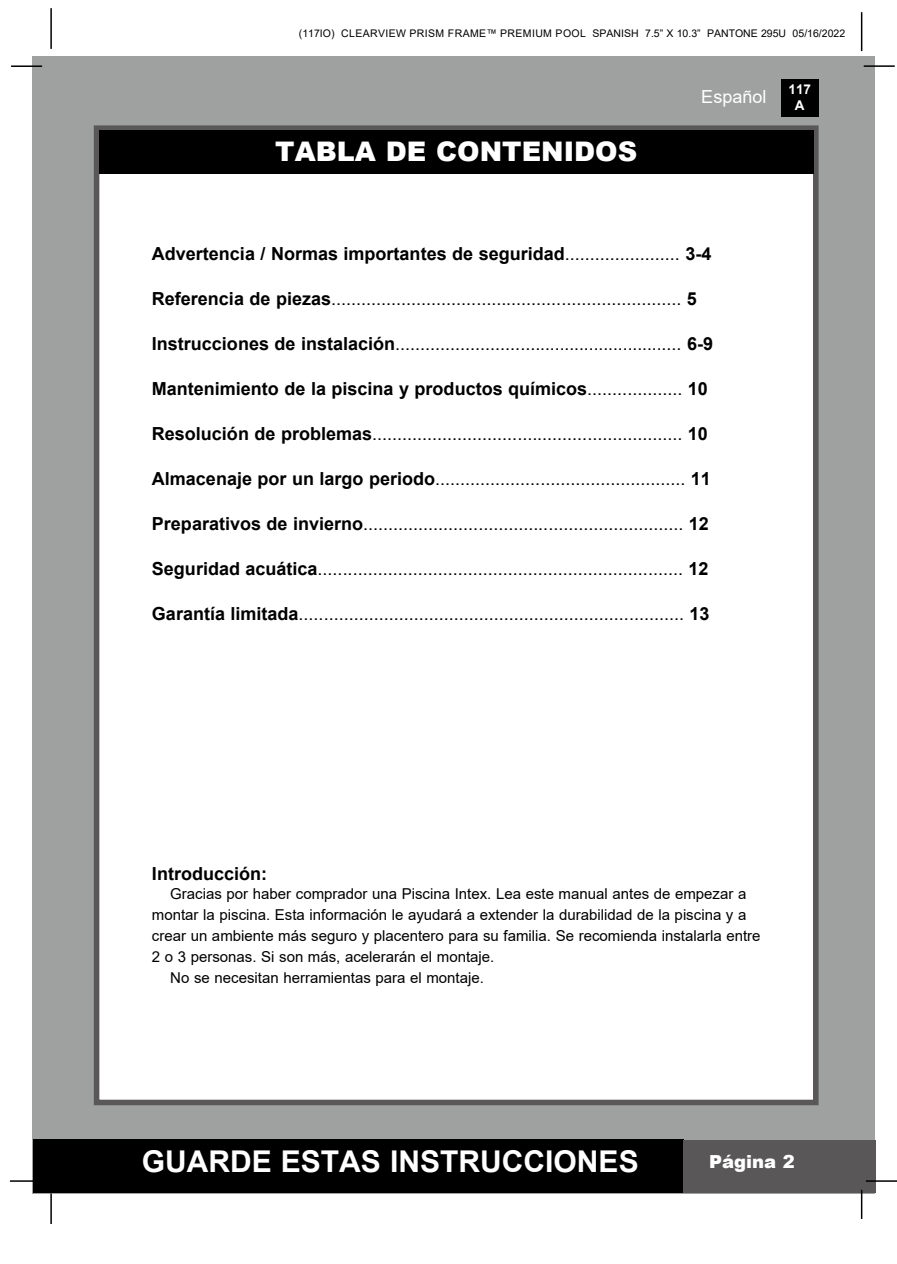
<style>
.page{position:relative;width:897px;height:1264px;background:#fff}
.page>*{position:absolute;margin:0;border:0;box-sizing:border-box;transform-origin:0 0}
.t1{font:700 30px "Arial";color:#fff}
.t2{font:900 27px "Arial";color:#fff}
.t3{font:18px "Arial";color:#000}
.t4{font:700 18px "Arial";color:#000}
.t5{font:18px "Arial";color:#fff}
.t6{font:900 18px "Arial";color:#fff}
.t7{font:15px "Arial";color:#000}
.t8{font:700 13.5px/16.2px "Arial";color:#fff;text-align:center}
.t9{font:10.5px "Arial";letter-spacing:.015em;color:#000}
.s1{font-weight:400}
.s2{font-weight:700}
</style>
<div class="page">
<div style="left:33px;top:56px;width:842px;height:1137px;background:#9fa0a0"></div>
<div style="left:780px;top:79px;width:38px;height:38px;background:#000"></div>
<hr style="left:863px;top:65px;width:31px;height:2px;background:#000">
<hr style="left:50px;top:8px;width:2px;height:41px;background:#000">
<hr style="left:860px;top:12px;width:2px;height:39px;background:#000">
<div style="left:33px;top:1140px;width:650px;height:53px;background:#000"></div>
<div style="left:682px;top:1140px;width:193px;height:53px;background:#595757"></div>
<hr style="left:865px;top:1180px;width:31px;height:1px;background:#000">
<hr style="left:860px;top:1189px;width:2px;height:30px;background:#000">
<hr style="left:50px;top:1193px;width:2px;height:31px;background:#000">
<hr style="left:10px;top:1180px;width:31px;height:1px;background:#000">
<hr style="left:11px;top:65px;width:31px;height:2px;background:#000">
<div style="left:94px;top:125px;width:724px;height:980px;background:#fff;border:6px solid #595757"></div>
<div style="left:99px;top:130px;width:714px;height:44px;background:#000"></div>
<p class="t9" style="left:299px;top:26px;width:547px">(117IO) CLEARVIEW PRISM FRAME™ PREMIUM POOL SPANISH 7.5” X 10.3” PANTONE 295U 05/16/2022</p>
<h2 class="t2" style="left:275px;top:132px;width:363px">TABLA DE CONTENIDOS</h2>
<p class="t5" style="left:701px;top:84px;width:67px">Español</p>
<p class="t8" style="left:788px;top:81px;width:24px">117<br>A</p>
<p class="t4" style="left:152px;top:241px;width:561px">Advertencia / Normas importantes de seguridad<span class="s1">.......................</span> 3-4</p>
<p class="t3" style="left:152px;top:286px;width:546px"><span class="s2">Referencia de piezas</span>...................................................................... <span class="s2">5</span></p>
<p class="t3" style="left:152px;top:331px;width:562px"><span class="s2">Instrucciones de instalación</span>.......................................................... <span class="s2">6-9</span></p>
<p class="t4" style="left:152px;top:376px;width:557px">Mantenimiento de la piscina y productos químicos<span class="s1">...................</span> 10</p>
<p class="t3" style="left:152px;top:421px;width:557px"><span class="s2">Resolución de problemas</span>.............................................................. <span class="s2">10</span></p>
<p class="t3" style="left:152px;top:466px;width:560px"><span class="s2">Almacenaje por un largo periodo</span>.................................................. <span class="s2">11</span></p>
<p class="t3" style="left:152px;top:511px;width:558px"><span class="s2">Preparativos de invierno</span>................................................................ <span class="s2">12</span></p>
<p class="t3" style="left:152px;top:556px;width:558px"><span class="s2">Seguridad acuática</span>......................................................................... <span class="s2">12</span></p>
<p class="t3" style="left:152px;top:601px;width:559px"><span class="s2">Garantía limitada</span>............................................................................. <span class="s2">13</span></p>
<p class="t4" style="left:152px;top:861px;width:117px">Introducción:</p>
<p class="t7" style="left:170px;top:883px;width:577px">Gracias por haber comprador una Piscina Intex. Lea este manual antes de empezar a</p>
<p class="t7" style="left:152px;top:904px;width:596px">montar la piscina. Esta información le ayudará a extender la durabilidad de la piscina y a</p>
<p class="t7" style="left:152px;top:925px;width:610px">crear un ambiente más seguro y placentero para su familia. Se recomienda instalarla entre</p>
<p class="t7" style="left:152px;top:946px;width:344px">2 o 3 personas. Si son más, acelerarán el montaje.</p>
<p class="t7" style="left:170px;top:967px;width:315px">No se necesitan herramientas para el montaje.</p>
<h1 class="t1" style="left:142px;top:1140px;width:498px">GUARDE ESTAS INSTRUCCIONES</h1>
<p class="t6" style="left:709px;top:1149px;width:87px">Página 2</p>
</div>
